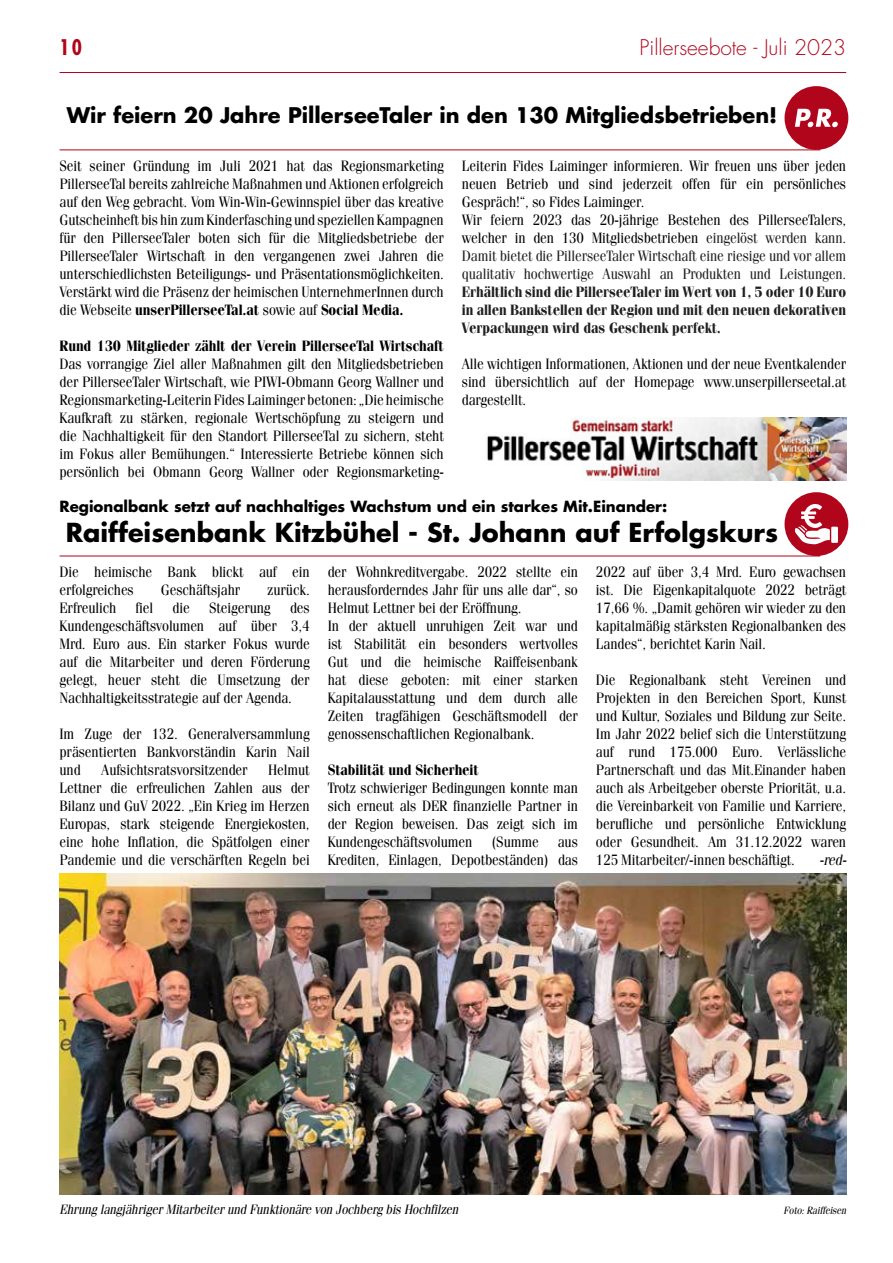
<style>
.page{position:relative;width:893px;height:1263px;background:#fff}
.page>*{position:absolute;margin:0;border:0;box-sizing:border-box;transform-origin:0 0}
.t1{font:700 25.5px "Futura LT";color:#000}
.t2{font:700 21px "Futura LT";color:#000}
.t3{font:300 21px "Futura LT";color:#b1051c}
.t4{font:700 condensed 21px "Futura LT";color:#b1051c}
.t5{font:15px/18px "Fenice LT";letter-spacing:-.01em;color:#000;text-align:justify;scale:.9 1}
.t6{font:700 15px/18px "Fenice LT";letter-spacing:-.01em;color:#202020;text-align:justify;scale:.9 1}
.t7{font:700 15px "Fenice LT";letter-spacing:-.01em;color:#000;scale:.9 1}
.t8{font:700 15px "Futura LT";color:#000}
.t9{font:italic 15px "Fenice LT";color:#000;scale:.9 1}
.t10{font:italic 13.5px "Fenice LT";letter-spacing:-.01em;color:#000;scale:.9 1}
.t11{font:italic 10.5px "Fenice LT";letter-spacing:-.01em;color:#000;scale:.9 1}
.s1{font-weight:700}
.s2{color:#202020}
</style>
<div class="page">
<hr style="left:60px;top:72px;width:786px;height:1px;background:#b1051c">
<div style="left:784px;top:492px;width:64px;height:64px;background:#b1051c;border-radius:50%"></div>
<svg style="left:795px;top:504px;width:43px;height:40px"></svg>
<hr style="left:60px;top:556px;width:760px;height:1px;background:#b1051c">
<div style="left:784px;top:86px;width:64px;height:64px;background:#b1051c;border-radius:50%"></div>
<svg style="left:795px;top:109px;width:43px;height:18px"></svg>
<hr style="left:60px;top:150px;width:760px;height:1px;background:#b1051c">
<img style="left:487px;top:417px;width:359px;height:63px">
<img style="left:60px;top:874px;width:786px;height:321px">
<h2 class="t4" style="left:60px;top:34px;width:24px">10</h2>
<h2 class="t3" style="left:640px;top:34px;width:208px">Pillerseebote - Juli 2023</h2>
<h2 class="t2" style="left:67px;top:101px;width:712px">Wir feiern 20 Jahre PillerseeTaler in den 130 Mitgliedsbetrieben!</h2>
<p class="t5" style="left:60px;top:157px;width:429px">Seit seiner Gründung im Juli 2021 hat das Regionsmarketing PillerseeTal bereits zahlreiche Maßnahmen und Aktionen erfolgreich auf den Weg gebracht. Vom Win-Win-Gewinnspiel über das kreative Gutscheinheft bis hin zum Kinderfasching und speziellen Kampagnen für den PillerseeTaler boten sich für die Mitgliedsbetriebe der PillerseeTaler Wirtschaft in den vergangenen zwei Jahren die unterschiedlichsten Beteiligungs- und Präsentationsmöglichkeiten.<br>Verstärkt wird die Präsenz der heimischen UnternehmerInnen durch die Webseite <span class="s1">unserPillerseeTal.at</span> sowie auf <span class="s1">Social Media.</span></p>
<p class="t7" style="left:60px;top:337px;width:429px">Rund 130 Mitglieder zählt der Verein PillerseeTal Wirtschaft</p>
<p class="t5" style="left:60px;top:355px;width:429px">Das vorrangige Ziel aller Maßnahmen gilt den Mitgliedsbetrieben der PillerseeTaler Wirtschaft, wie PIWI-Obmann Georg Wallner und Regionsmarketing-Leiterin Fides Laiminger betonen: „Die heimische Kaufkraft zu stärken, regionale Wertschöpfung zu steigern und die Nachhaltigkeit für den Standort PillerseeTal zu sichern, steht im Fokus aller Bemühungen.“ Interessierte Betriebe können sich persönlich bei Obmann Georg Wallner oder Regionsmarketing-</p>
<p class="t5" style="left:462px;top:157px;width:429px;text-align:left">Leiterin Fides Laiminger informieren. Wir freuen uns über jeden neuen Betrieb und sind jederzeit offen für ein persönliches Gespräch!“, so Fides Laiminger.<br>Wir feiern 2023 das 20-jährige Bestehen des PillerseeTalers, welcher in den 130 Mitgliedsbetrieben <span class="s2">eingelöst werden kann.<br>Damit bietet die PillerseeTaler Wirtschaft eine riesige und vor allem qualitativ hochwertige Auswahl an Produkten und Leistungen.</span></p>
<p class="t6" style="left:462px;top:283px;width:428px">Erhältlich sind die PillerseeTaler im Wert von 1, 5 oder 10 Euro in allen Bankstellen der Region und mit den neuen dekorativen Verpackungen wird das Geschenk perfekt.</p>
<p class="t5" style="left:462px;top:355px;width:429px">Alle wichtigen Informationen, Aktionen und der neue Eventkalender sind übersichtlich auf der Homepage www.unserpillerseetal.at dargestellt.</p>
<p class="t8" style="left:60px;top:496px;width:609px">Regionalbank setzt auf nachhaltiges Wachstum und ein starkes Mit.Einander:</p>
<h1 class="t1" style="left:66px;top:516px;width:714px">Raiffeisenbank Kitzbühel - St. Johann auf Erfolgskurs</h1>
<p class="t5" style="left:60px;top:563px;width:279px">Die heimische Bank blickt auf ein erfolgreiches</p>
<p class="t5" style="left:161px;top:581px;width:90px">Geschäftsjahr</p>
<p class="t5" style="left:267px;top:581px;width:49px">zurück.</p>
<p class="t5" style="left:60px;top:599px;width:65px">Erfreulich</p>
<p class="t5" style="left:136px;top:599px;width:21px">fiel</p>
<p class="t5" style="left:173px;top:599px;width:21px">die</p>
<p class="t5" style="left:209px;top:599px;width:70px">Steigerung</p>
<p class="t5" style="left:60px;top:599px;width:280px;text-indent:230px">des Kundengeschäftsvolumen auf über 3,4<br>Mrd. Euro aus. Ein starker Fokus wurde auf die Mitarbeiter und deren Förderung gelegt, heuer steht die Umsetzung der Nachhaltigkeitsstrategie auf der Agenda.</p>
<p class="t5" style="left:60px;top:725px;width:280px">Im Zuge der 132. Generalversammlung präsentierten Bankvorständin Karin Nail und</p>
<p class="t5" style="left:101px;top:761px;width:164px">Aufsichtsratsvorsitzender</p>
<p class="t5" style="left:60px;top:761px;width:280px;text-indent:209px">Helmut Lettner die erfreulichen Zahlen aus der Bilanz und GuV 2022. „Ein Krieg im Herzen Europas, stark steigende Energiekosten, eine hohe Inflation, die Spätfolgen einer Pandemie und die verschärften Regeln bei</p>
<p class="t5" style="left:328px;top:563px;width:280px;text-align:left">der Wohnkreditvergabe. 2022 stellte ein herausforderndes Jahr für uns alle dar“, so Helmut Lettner bei der Eröffnung.<br>In der aktuell unruhigen Zeit war und ist Stabilität ein besonders wertvolles Gut und die heimische Raiffeisenbank hat diese geboten: mit einer starken Kapitalausstattung und dem durch alle Zeiten tragfähigen Geschäftsmodell der genossenschaftlichen Regionalbank.</p>
<p class="t7" style="left:328px;top:761px;width:169px">Stabilität und Sicherheit</p>
<p class="t5" style="left:328px;top:779px;width:280px">Trotz schwieriger Bedingungen konnte man sich erneut als DER finanzielle Partner in der Region beweisen. Das zeigt sich im Kundengeschäftsvolumen</p>
<p class="t5" style="left:491px;top:833px;width:54px">(Summe</p>
<p class="t5" style="left:328px;top:833px;width:280px;text-align:right">aus<br>Krediten, Einlagen, Depotbeständen) das</p>
<p class="t5" style="left:596px;top:563px;width:280px">2022 auf über 3,4 Mrd. Euro gewachsen ist. Die Eigenkapitalquote 2022 beträgt 17,66 %. „Damit gehören wir wieder zu den kapitalmäßig stärksten Regionalbanken des Landes“, berichtet Karin Nail.</p>
<p class="t5" style="left:596px;top:671px;width:280px">Die Regionalbank steht Vereinen und Projekten in den Bereichen Sport, Kunst und Kultur, Soziales und Bildung zur Seite.<br>Im Jahr 2022 belief sich die Unterstützung auf rund 175.000 Euro. Verlässliche Partnerschaft und das Mit.Einander haben auch als Arbeitgeber oberste Priorität, u.a. die Vereinbarkeit von Familie und Karriere, berufliche und persönliche Entwicklung oder Gesundheit. Am 31.12.2022 waren 125 Mitarbeiter/-innen beschäftigt.</p>
<p class="t9" style="left:819px;top:851px;width:32px">-red-</p>
<p class="t10" style="left:60px;top:1201px;width:445px">Ehrung langjähriger Mitarbeiter und Funktionäre von Jochberg bis Hochfilzen</p>
<p class="t11" style="left:783px;top:1204px;width:71px">Foto: Raiffeisen</p>
</div>
